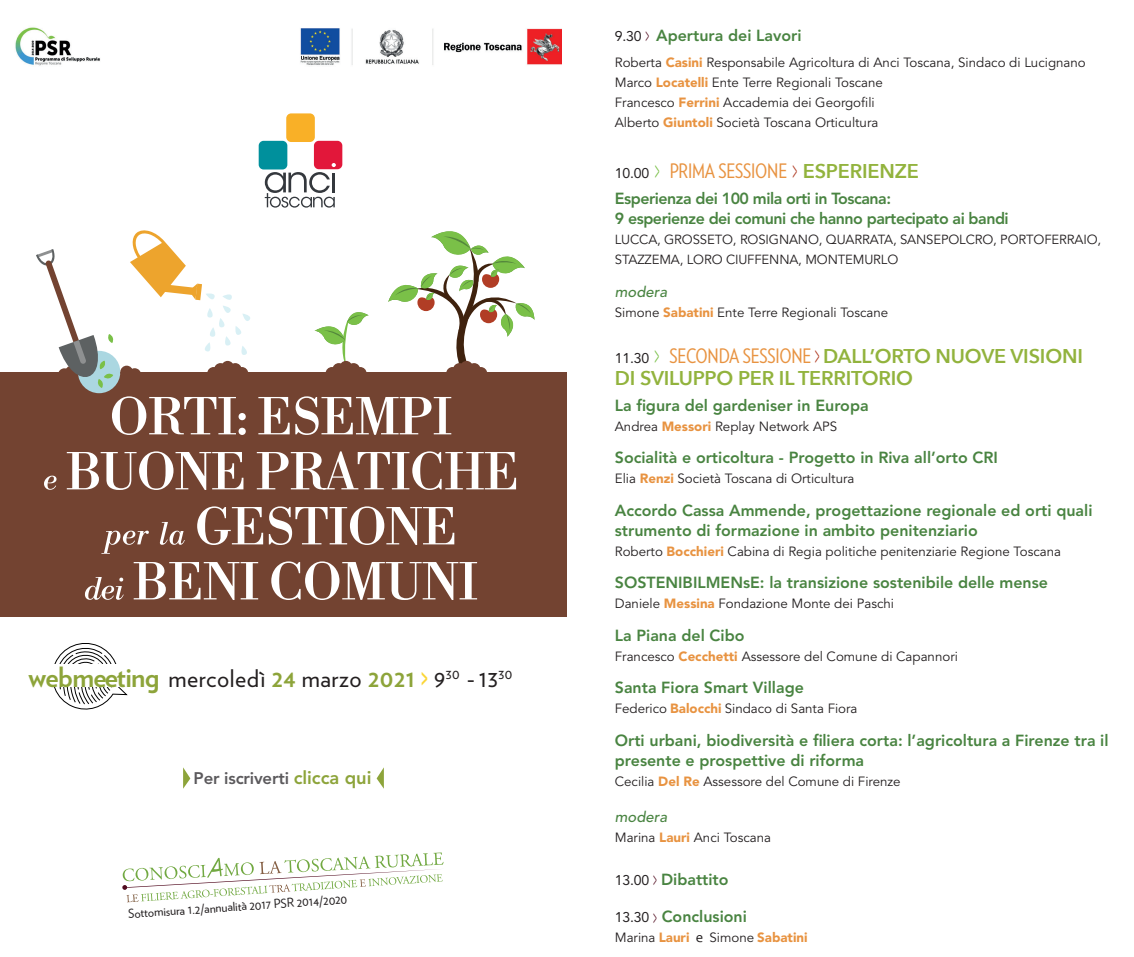
<style>
.page{position:relative;width:1134px;height:957px;background:#fff}
.page>*{position:absolute;margin:0;border:0;box-sizing:border-box;transform-origin:0 0}
.t1{font:24.25px "Verlag";letter-spacing:.02em;color:#231f20}
.t2{font:600 19.88px/21.4px "Avenir Next";letter-spacing:-.01em;color:#92b33d}
.t3{font:19.88px "Verlag Condensed";letter-spacing:-.01em;color:#e89341}
.t4{font:800 16.75px "Avenir LT Std";letter-spacing:-.01em;color:#5c5a5d}
.t5{font:800 16px/20px "Avenir LT Std";color:#498441}
.t6{font:800 16px/20px "Avenir LT Std";letter-spacing:-.03em;color:#498441}
.t7{font:italic 500 14.88px "Avenir LT Std";color:#498441}
.t8{font:13.38px/20px "Avenir LT Std";color:#231f20}
.t9{font:900 13.38px "Avenir LT Std";color:#e89341}
.t10{font:13.12px/20px "Avenir LT Std";letter-spacing:-.01em;color:#231f20}
.t11{font:12.38px "Verlag";color:#231f20}
.s1{font-weight:700;font-size:27.88px;color:#8da43a}
.s2{font-weight:700;color:#8da43a}
.s3{font-family:"Century Gothic";font-weight:700;font-size:22.62px;color:#fbd637}
.s4{font-size:18.25px;color:#8da43a}
.s5{font-weight:400;font-size:14px;color:#231f20}
.s6{font-weight:400;font-size:19.12px;color:#510b1f}
.s7{font-weight:900;color:#e89341}
.s8{font-family:"Avenir LT Std";font-size:14px;color:#231f20}
.s9{font-family:"Avenir LT Std";font-size:24.88px;color:#7ac048}
.s10{font-family:"Avenir LT Std";font-size:24.88px;color:#b13d25}
.s11{font-family:"Avenir Next";font-weight:600;color:#92b33d}
.s12{font-family:"Avenir LT Std";font-weight:400;font-size:14px;color:#231f20}
.s13{font-family:"Avenir LT Std";font-weight:400;font-size:24.88px;color:#7ac048}
.s14{font-family:"Verlag Condensed";font-weight:400;color:#e89341}
.s15{font-family:"Avenir LT Std";font-weight:400;font-size:24.88px;color:#b13d25}
.s16{font-weight:400;color:#231f20}
.s17{font-family:"Candara";font-weight:400;font-size:14.38px;color:#231f20}
</style>
<div class="page">
<div style="left:0;top:372px;width:567px;height:245px;background:#734331"></div>
<img style="left:15px;top:27px;width:547px;height:39px">
<div style="left:286px;top:113px;width:29px;height:29px;background:#f9b027;border-radius:5px"></div>
<div style="left:259px;top:141px;width:28px;height:28px;background:#00909c;border-radius:5px"></div>
<div style="left:314px;top:141px;width:28px;height:28px;background:#e2173a;border-radius:5px"></div>
<svg style="left:265px;top:163px;width:71px;height:45px"></svg>
<svg style="left:122px;top:852px;width:322px;height:50px"></svg>
<svg style="left:54px;top:643px;width:73px;height:67px"></svg>
<div style="left:29px;top:664px;width:131px;height:22px;background:#fff"></div>
<svg style="left:183px;top:767px;width:7px;height:21px"></svg>
<svg style="left:377px;top:767px;width:7px;height:21px"></svg>
<svg style="left:85px;top:561px;width:392px;height:39px"></svg>
<svg style="left:101px;top:506px;width:353px;height:48px"></svg>
<svg style="left:44px;top:451px;width:472px;height:39px"></svg>
<svg style="left:36px;top:230px;width:498px;height:205px"></svg>
<h1 class="t1" style="left:29px;top:660px;width:485px"><span class="s1">webmeeting</span> mercoledì <span class="s2">24</span> marzo <span class="s2">2021</span> <span class="s3">&gt;</span> 9<sup>30</sup> -13<sup>30</sup></h1>
<p class="t4" style="left:194px;top:768px;width:179px">Per iscriverti <span class="s4">clicca qui</span></p>
<p class="t11" style="left:128px;top:904px;width:221px;rotate:-4deg">Sottomisura 1.2/annualità 2017 PSR 2014/2020</p>
<p class="t5" style="left:615px;top:25px;width:188px"><span class="s5">9.30</span> <span class="s6">&gt;</span> Apertura dei Lavori</p>
<p class="t8" style="left:615px;top:53px;width:472px">Roberta <span class="s7">Casini</span> Responsabile Agricoltura di Anci Toscana, Sindaco di Lucignano Marco <span class="s7">Locatelli</span> Ente Terre Regionali Toscane<br>Francesco <span class="s7">Ferrini</span> Accademia dei Georgofili<br>Alberto <span class="s7">Giuntoli</span> Società Toscana Orticultura</p>
<h2 class="t3" style="left:615px;top:157px;width:305px"><span class="s8">10.00</span> <span class="s9">&gt;</span> PRIMA SESSIONE <span class="s10">&gt;</span> <span class="s11">ESPERIENZE</span></h2>
<p class="t6" style="left:615px;top:189px;width:395px">Esperienza dei 100 mila orti in Toscana:<br>9 esperienze dei comuni che hanno partecipato ai bandi</p>
<p class="t10" style="left:615px;top:230px;width:488px">LUCCA, GROSSETO, ROSIGNANO, QUARRATA, SANSEPOLCRO, PORTOFERRAIO,<br>STAZZEMA, LORO CIUFFENNA, MONTEMURLO</p>
<p class="t7" style="left:615px;top:283px;width:54px">modera</p>
<p class="t8" style="left:615px;top:303px;width:275px">Simone <span class="s7">Sabatini</span> Ente Terre Regionali Toscane</p>
<h2 class="t2" style="left:615px;top:345px;width:470px"><span class="s12">11.30</span> <span class="s13">&gt;</span> <span class="s14">SECONDA SESSIONE</span> <span class="s15">&gt;</span> DALL’ORTO NUOVE VISIONI<br>DI SVILUPPO PER IL TERRITORIO</h2>
<p class="t5" style="left:615px;top:395px;width:255px">La figura del gardeniser in Europa</p>
<p class="t8" style="left:615px;top:416px;width:224px">Andrea <span class="s7">Messori</span> Replay Network APS</p>
<p class="t5" style="left:615px;top:448px;width:385px">Socialità e orticoltura - Progetto in Riva all’orto CRI</p>
<p class="t8" style="left:615px;top:469px;width:241px">Elia <span class="s7">Renzi</span> Società Toscana di Orticultura</p>
<p class="t5" style="left:615px;top:500px;width:479px">Accordo Cassa Ammende, progettazione regionale ed orti quali strumento di formazione in ambito penitenziario</p>
<p class="t8" style="left:615px;top:541px;width:448px">Roberto <span class="s7">Bocchieri</span> Cabina di Regia politiche penitenziarie Regione Toscana</p>
<p class="t5" style="left:615px;top:573px;width:435px">SOSTENIBILMENsE: la transizione sostenibile delle mense</p>
<p class="t8" style="left:615px;top:594px;width:281px">Daniele <span class="s7">Messina</span> Fondazione Monte dei Paschi</p>
<p class="t5" style="left:615px;top:625px;width:131px">La Piana del Cibo</p>
<p class="t8" style="left:615px;top:646px;width:345px">Francesco <span class="s7">Cecchetti</span> Assessore del Comune di Capannori</p>
<p class="t5" style="left:615px;top:677px;width:191px">Santa Fiora Smart Village</p>
<p class="t8" style="left:615px;top:699px;width:244px">Federico <span class="s7">Balocchi</span> Sindaco di Santa Fiora</p>
<p class="t5" style="left:615px;top:730px;width:495px">Orti urbani, biodiversità e filiera corta: l’agricoltura a Firenze tra il presente e prospettive di riforma</p>
<p class="t8" style="left:615px;top:771px;width:287px">Cecilia <span class="s7">Del Re</span> Assessore del Comune di Firenze</p>
<p class="t7" style="left:615px;top:808px;width:54px">modera</p>
<p class="t8" style="left:615px;top:827px;width:158px">Marina <span class="s7">Lauri</span> Anci Toscana</p>
<p class="t5" style="left:615px;top:869px;width:115px"><span class="s5">13.00</span> <span class="s6">&gt;</span> Dibattito</p>
<p class="t5" style="left:615px;top:906px;width:134px"><span class="s5">13.30</span> <span class="s6">&gt;</span> Conclusioni</p>
<p class="t9" style="left:615px;top:929px;width:194px"><span class="s16">Marina</span> Lauri <span class="s17">e</span> <span class="s16">Simone</span> Sabatini</p>
</div>
